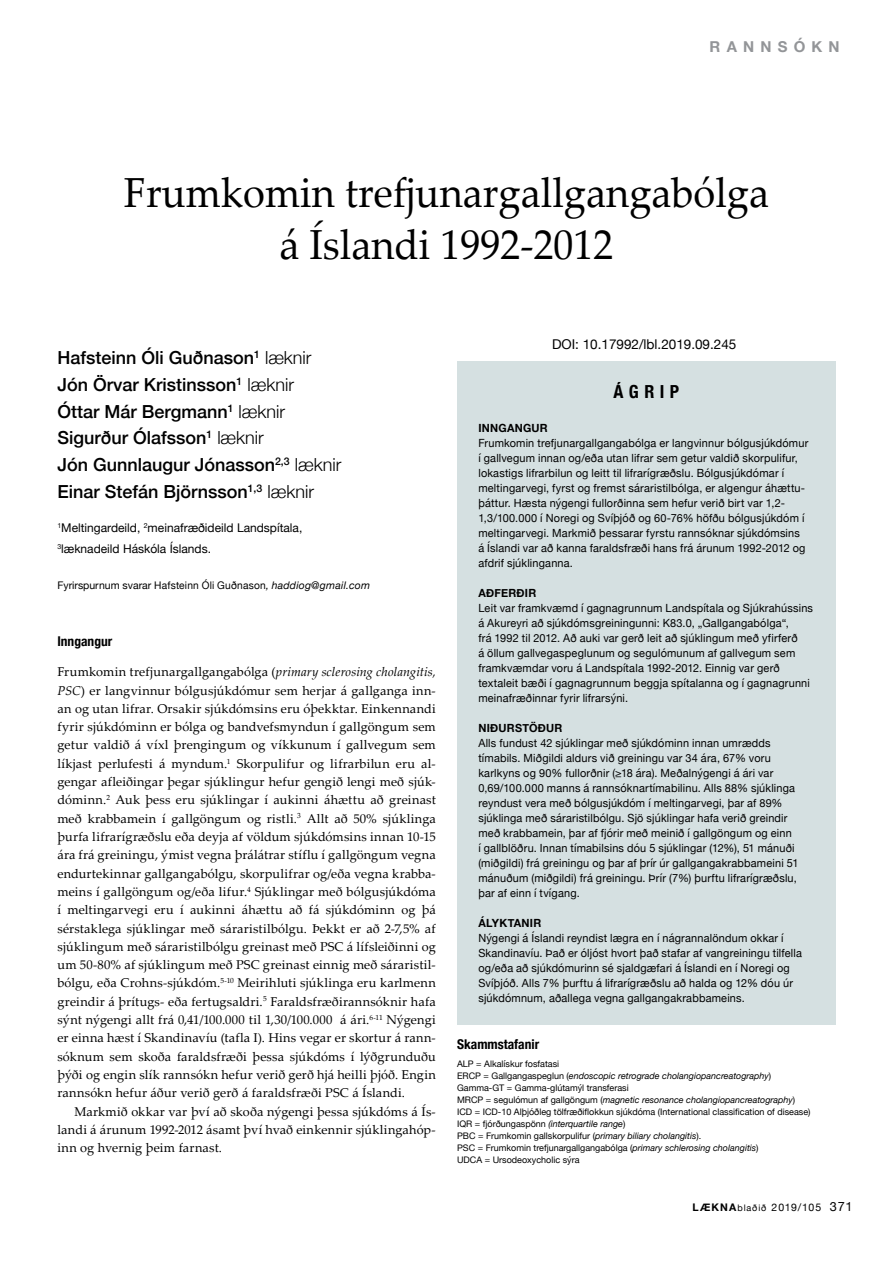
<style>
.page{position:relative;width:893px;height:1263px;background:#fff}
.page>*{position:absolute;margin:0;border:0;box-sizing:border-box;transform-origin:0 0}
.t1{font:42px/52.5px "Palatino Linotype";color:#000;text-align:center;scale:.95 1}
.t2{font:500 18px/26.7px "Helvetica Neue";color:#000}
.t3{font:700 condensed 18px "Helvetica Neue";letter-spacing:.3em;color:#000}
.t4{font:700 15px "Helvetica Neue";letter-spacing:.415em;color:#939598}
.t5{font:13.5px "Helvetica Neue";color:#000}
.t6{font:700 condensed 13.5px "Helvetica Neue";color:#000}
.t7{font:12.75px/18.3px "Palatino Linotype";letter-spacing:.01em;color:#000;text-align:justify}
.t8{font:12px/21px "Helvetica Neue";color:#000}
.t9{font:11.25px/15px "Helvetica Neue";letter-spacing:.02em;color:#000}
.t10{font:700 11.25px "Helvetica Neue";letter-spacing:.02em;color:#000}
.t11{font:10.5px "Helvetica Neue";letter-spacing:.02em;color:#000}
.t12{font:9px/12px "Helvetica Neue";color:#000}
.s1{font-weight:300}
.s2{font-style:italic}
.s3{font-weight:700}
.s4{font-size:9px}
.s5{font-size:12.75px}
</style>
<div class="page">
<div style="left:457px;top:361px;width:379px;height:664px;background:#d5e0e1"></div>
<h3 class="t4" style="left:709px;top:35px;width:132px">RANNSÓKN</h3>
<h1 class="t1" style="left:124px;top:165px;width:681px">Frumkomin trefjunargallgangabólga á Íslandi 1992-2012</h1>
<h2 class="t2" style="left:57px;top:343px;width:285px">Hafsteinn Óli Guðnason<sup>1</sup> <span class="s1">læknir<br></span>Jón Örvar Kristinsson<sup>1</sup> <span class="s1">læknir<br></span>Óttar Már Bergmann<sup>1</sup> <span class="s1">læknir<br></span>Sigurður Ólafsson<sup>1</sup> <span class="s1">læknir<br></span>Jón Gunnlaugur Jónasson<sup>2,3</sup> <span class="s1">læknir<br></span>Einar Stefán Björnsson<sup>1,3</sup> <span class="s1">læknir</span></h2>
<p class="t8" style="left:57px;top:518px;width:246px"><sup>1</sup>Meltingardeild, <sup>2</sup>meinafræðideild Landspítala,<br><sup>3</sup>læknadeild Háskóla Íslands.</p>
<p class="t11" style="left:57px;top:577px;width:314px">Fyrirspurnum svarar Hafsteinn Óli Guðnason<span class="s2">, haddiog@gmail.com</span></p>
<p class="t6" style="left:57px;top:630px;width:56px">Inngangur</p>
<p class="t7" style="left:57px;top:662px;width:380px">Frumkomin trefjunargallgangabólga (<span class="s2">primary sclerosing cholangitis, PSC</span>) er langvinnur bólgusjúkdómur sem herjar á gallganga inn&shy;an og utan lifrar. Orsakir sjúkdómsins eru óþekktar. Einkennandi fyrir sjúkdóminn er bólga og bandvefsmyndun í gallgöngum sem getur valdið á víxl þrengingum og víkkunum í gallvegum sem líkjast perlufesti á myndum.<sup>1</sup> Skorpulifur og lifrarbilun eru al&shy;gengar afleiðingar þegar sjúklingur hefur gengið lengi með sjúk&shy;dóminn.<sup>2</sup> Auk þess eru sjúklingar í aukinni áhættu að greinast með krabbamein í gallgöngum og ristli.<sup>3</sup> Allt að 50% sjúklinga þurfa lifrarígræðslu eða deyja af völdum sjúkdómsins innan 10-15 ára frá greiningu, ýmist vegna þrálátrar stíflu í gallgöngum vegna endurtekinnar gallgangabólgu, skorpulifrar og/eða vegna krabba&shy;meins í gallgöngum og/eða lifur.<sup>4</sup> Sjúklingar með bólgusjúkdóma í meltingarvegi eru í aukinni áhættu að fá sjúkdóminn og þá sérstaklega sjúklingar með sáraristilbólgu. Þekkt er að 2-7,5% af sjúklingum með sáraristilbólgu greinast með PSC á lífsleiðinni og um 50-80% af sjúklingum með PSC greinast einnig með sáraristil&shy;bólgu, eða Crohns-sjúkdóm.<sup>5-10</sup> Meirihluti sjúklinga eru karlmenn greindir á þrítugs- eða fertugsaldri.<sup>5</sup> Faraldsfræðirannsóknir hafa sýnt nýgengi allt frá 0,41/100.000 til 1,30/100.000 á ári.<sup>6-11</sup> Nýgengi er einna hæst í Skandinavíu (tafla I). Hins vegar er skortur á rann&shy;sóknum sem skoða faraldsfræði þessa sjúkdóms í lýðgrunduðu þýði og engin slík rannsókn hefur verið gerð hjá heilli þjóð. Engin rannsókn hefur áður verið gerð á faraldsfræði PSC á Íslandi.</p>
<p class="t7" style="left:57px;top:1101px;width:380px;text-indent:17px">Markmið okkar var því að skoða nýgengi þessa sjúkdóms á Ís&shy;landi á árunum 1992-2012 ásamt því hvað einkennir sjúklingahóp&shy;inn og hvernig þeim farnast.</p>
<p class="t5" style="left:552px;top:334px;width:186px">DOI: 10.17992/lbl.2019.09.245</p>
<h2 class="t3" style="left:613px;top:376px;width:67px">ÁGRIP</h2>
<p class="t10" style="left:478px;top:419px;width:71px">INNGANGUR</p>
<p class="t9" style="left:478px;top:436px;width:331px">Frumkomin trefjunargallgangabólga er langvinnur bólgusjúkdómur í gallvegum innan og/eða utan lifrar sem getur valdið skorpulifur, lokastigs lifrarbilun og leitt til lifrarígræðslu. Bólgusjúkdómar í meltingarvegi, fyrst og fremst sáraristilbólga, er algengur áhættu&shy;þáttur. Hæsta nýgengi fullorðinna sem hefur verið birt var 1,2- 1,3/100.000 í Noregi og Svíþjóð og 60-76% höfðu bólgusjúkdóm í meltingarvegi. Markmið þessarar fyrstu rannsóknar sjúkdómsins á Íslandi var að kanna faraldsfræði hans frá árunum 1992-2012 og afdrif sjúklinganna.</p>
<p class="t10" style="left:478px;top:584px;width:59px">AÐFERÐIR</p>
<p class="t9" style="left:478px;top:601px;width:336px">Leit var framkvæmd í gagnagrunnum Landspítala og Sjúkrahússins á Akureyri að sjúkdómsgreiningunni: K83.0, „Gallgangabólga“,<br>frá 1992 til 2012. Að auki var gerð leit að sjúklingum með yfirferð<br>á öllum gallvegaspeglunum og segulómunum af gallvegum sem framkvæmdar voru á Landspítala 1992-2012. Einnig var gerð textaleit bæði í gagnagrunnum beggja spítalanna og í gagnagrunni meinafræðinnar fyrir lifrarsýni.</p>
<p class="t10" style="left:478px;top:719px;width:86px">NIÐURSTÖÐUR</p>
<p class="t9" style="left:478px;top:736px;width:322px">Alls fundust 42 sjúklingar með sjúkdóminn innan umrædds tímabils. Miðgildi aldurs við greiningu var 34 ára, 67% voru karlkyns og 90% fullorðnir (≥18 ára). Meðalnýgengi á ári var 0,69/100.000 manns á rannsóknartímabilinu. Alls 88% sjúklinga reyndust vera með bólgusjúkdóm í meltingarvegi, þar af 89% sjúklinga með sáraristilbólgu. Sjö sjúklingar hafa verið greindir með krabbamein, þar af fjórir með meinið í gallgöngum og einn<br>í gallblöðru. Innan tímabilsins dóu 5 sjúklingar (12%), 51 mánuði (miðgildi) frá greiningu og þar af þrír úr gallgangakrabbameini 51 mánuðum (miðgildi) frá greiningu. Þrír (7%) þurftu lifrarígræðslu, þar af einn í tvígang.</p>
<p class="t10" style="left:478px;top:914px;width:64px">ÁLYKTANIR</p>
<p class="t9" style="left:478px;top:931px;width:325px">Nýgengi á Íslandi reyndist lægra en í nágrannalöndum okkar í Skandinavíu. Það er óljóst hvort það stafar af vangreiningu tilfella og/eða að sjúkdómurinn sé sjaldgæfari á Íslandi en í Noregi og Svíþjóð. Alls 7% þurftu á lifrarígræðslu að halda og 12% dóu úr sjúkdómnum, aðallega vegna gallgangakrabbameins.</p>
<p class="t6" style="left:457px;top:1033px;width:84px">Skammstafanir</p>
<p class="t12" style="left:457px;top:1058px;width:355px">ALP = Alkalískur fosfatasi<br>ERCP = Gallgangaspeglun (<span class="s2">endoscopic retrograde cholangiopancreatography</span>)<br>Gamma-GT = Gamma-glútamýl transferasi<br>MRCP = segulómun af gallgöngum (<span class="s2">magnetic resonance cholangiopancreatography</span>)<br>ICD = ICD-10 Alþjóðleg tölfræðiflokkun sjúkdóma (International classification of disease)<br>IQR = fjórðungaspönn <span class="s2">(interquartile range</span>)<br>PBC = Frumkomin gallskorpulifur (<span class="s2">primary biliary cholangitis</span>).<br>PSC = Frumkomin trefjunargallgangabólga (<span class="s2">primary schlerosing cholangitis</span>)<br>UDCA = Ursodeoxycholic sýra</p>
<p class="t11" style="left:693px;top:1200px;width:161px"><span class="s3">LÆKNA</span><span class="s4">blaðið</span> 2019/105 <span class="s5">371</span></p>
</div>
